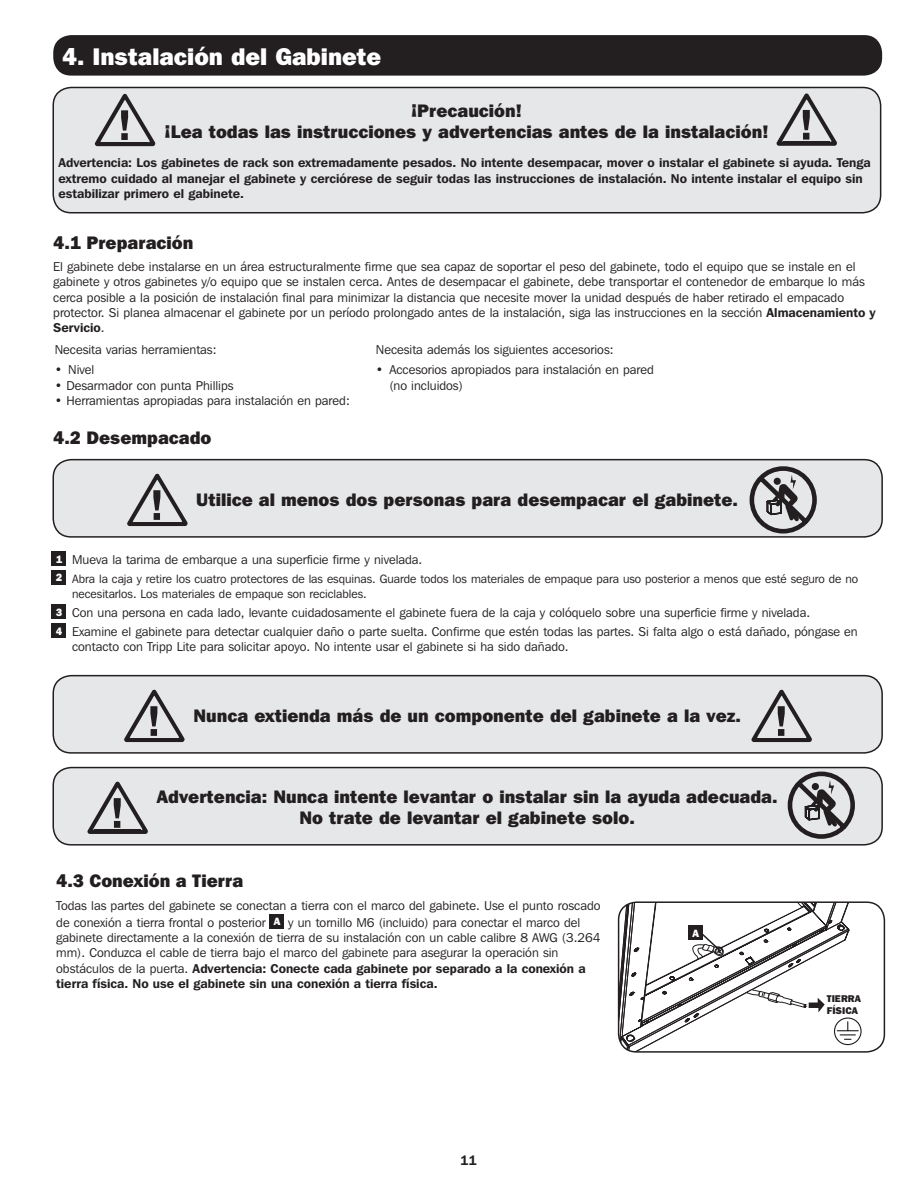
<style>
.page{position:relative;width:918px;height:1188px;background:#fff}
.page>*{position:absolute;margin:0;border:0;box-sizing:border-box;transform-origin:0 0}
.Main_Head{font:800 24px "Franklin Gothic IT Cby BT";color:#fff}
.Sub_Head{font:800 18px/21.6px "Franklin Gothic IT Cby BT";color:#231f20;text-align:center}
.t1{font:600 13.5px "Franklin Gothic IT Cby BT";color:#231f20}
.t2{font:12.75px/15.3px "Franklin Gothic IT Cby BT";color:#231f20}
.t3{font:600 12.75px/15.3px "Franklin Gothic IT Cby BT";color:#231f20}
.t4{font:12px/15.3px "Franklin Gothic IT Cby BT";color:#231f20}
.t5{font:800 10.5px "Franklin Gothic IT Cby BT";color:#fff}
.t6{font:800 9.75px/11.7px "Franklin Gothic IT Cby BT";color:#231f20}
.t7{font:900 9px/9px "Swiss 721 BT";color:#231f20}
.s1{font-weight:600}
</style>
<div class="page">
<div style="left:53px;top:35px;width:829px;height:41px;background:#231f20;border-radius:18px"></div>
<div style="left:53px;top:87px;width:828px;height:126px;background:#e6e7e9;border-radius:18px"></div>
<div style="left:52px;top:87px;width:829px;height:126px;border:2px solid #231f20;border-radius:18px"></div>
<div style="left:53px;top:460px;width:829px;height:77px;background:#e6e7e9;border-radius:18px"></div>
<div style="left:52px;top:459px;width:831px;height:79px;border:2px solid #231f20;border-radius:18px"></div>
<div style="left:53px;top:676px;width:829px;height:77px;background:#e6e7e9;border-radius:18px"></div>
<div style="left:52px;top:675px;width:831px;height:79px;border:2px solid #231f20;border-radius:18px"></div>
<div style="left:53px;top:768px;width:829px;height:77px;background:#e6e7e9;border-radius:18px"></div>
<div style="left:52px;top:767px;width:831px;height:79px;border:2px solid #231f20;border-radius:18px"></div>
<div style="left:52px;top:551px;width:14px;height:14px;background:#231f20"></div>
<div style="left:52px;top:570px;width:14px;height:14px;background:#231f20"></div>
<div style="left:52px;top:604px;width:14px;height:15px;background:#231f20"></div>
<div style="left:52px;top:624px;width:14px;height:14px;background:#231f20"></div>
<div style="left:270px;top:914px;width:14px;height:14px;background:#231f20"></div>
<svg style="left:127px;top:474px;width:61px;height:52px"></svg>
<svg style="left:124px;top:690px;width:61px;height:52px"></svg>
<svg style="left:87px;top:782px;width:61px;height:52px"></svg>
<svg style="left:752px;top:690px;width:60px;height:52px"></svg>
<svg style="left:95px;top:94px;width:60px;height:52px"></svg>
<svg style="left:777px;top:93px;width:60px;height:53px"></svg>
<svg style="left:750px;top:466px;width:67px;height:68px"></svg>
<svg style="left:788px;top:772px;width:67px;height:67px"></svg>
<svg style="left:619px;top:902px;width:265px;height:150px"></svg>
<div style="left:827px;top:992px;width:45px;height:23px;background:#fff"></div>
<p class="Main_Head" style="left:62px;top:41px;width:321px">4. Instalación del Gabinete</p>
<p class="Sub_Head" style="left:165px;top:99px;width:605px">¡Precaución!<br>¡Lea todas las instrucciones y advertencias antes de la instalación!</p>
<p class="t3" style="left:58px;top:155px;width:814px">Advertencia: Los gabinetes de rack son extremadamente pesados. No intente desempacar, mover o instalar el gabinete si ayuda. Tenga extremo cuidado al manejar el gabinete y cerciórese de seguir todas las instrucciones de instalación. No intente instalar el equipo sin estabilizar primero el gabinete.</p>
<p class="Sub_Head" style="left:53px;top:231px;width:142px">4.1 Preparación</p>
<p class="t2" style="left:53px;top:259px;width:824px">El gabinete debe instalarse en un área estructuralmente firme que sea capaz de soportar el peso del gabinete, todo el equipo que se instale en el gabinete y otros gabinetes y/o equipo que se instalen cerca. Antes de desempacar el gabinete, debe transportar el contenedor de embarque lo más cerca posible a la posición de instalación final para minimizar la distancia que necesite mover la unidad después de haber retirado el empacado protector. Si planea almacenar el gabinete por un período prolongado antes de la instalación, siga las instrucciones en la sección <span class="s1">Almacenamiento y Servicio</span>.</p>
<p class="t2" style="left:55px;top:341px;width:163px">Necesita varias herramientas:</p>
<p class="t2" style="left:55px;top:362px;width:41px">• Nivel</p>
<p class="t2" style="left:55px;top:377px;width:180px">• Desarmador con punta Phillips</p>
<p class="t2" style="left:55px;top:393px;width:297px">• Herramientas apropiadas para instalación en pared:</p>
<p class="t2" style="left:376px;top:341px;width:239px">Necesita además los siguientes accesorios:</p>
<p class="t2" style="left:389px;top:362px;width:266px;text-indent:-14px">• Accesorios apropiados para instalación en pared (no incluidos)</p>
<p class="Sub_Head" style="left:53px;top:427px;width:160px">4.2 Desempacado</p>
<p class="Sub_Head" style="left:196px;top:488px;width:543px">Utilice al menos dos personas para desempacar el gabinete.</p>
<p class="t5" style="left:56px;top:552px;width:8px">1</p>
<p class="t2" style="left:72px;top:552px;width:352px">Mueva la tarima de embarque a una superficie firme y nivelada.</p>
<p class="t5" style="left:56px;top:571px;width:8px">2</p>
<p class="t4" style="left:72px;top:571px;width:788px">Abra la caja y retire los cuatro protectores de las esquinas. Guarde todos los materiales de empaque para uso posterior a menos que esté seguro de no necesitarlos. Los materiales de empaque son reciclables.</p>
<p class="t5" style="left:56px;top:605px;width:8px">3</p>
<p class="t2" style="left:72px;top:605px;width:740px">Con una persona en cada lado, levante cuidadosamente el gabinete fuera de la caja y colóquelo sobre una superficie firme y nivelada.</p>
<p class="t5" style="left:56px;top:624px;width:8px">4</p>
<p class="t2" style="left:72px;top:624px;width:787px">Examine el gabinete para detectar cualquier daño o parte suelta. Confirme que estén todas las partes. Si falta algo o está dañado, póngase en contacto con Tripp Lite para solicitar apoyo. No intente usar el gabinete si ha sido dañado.</p>
<p class="Sub_Head" style="left:193px;top:704px;width:549px">Nunca extienda más de un componente del gabinete a la vez.</p>
<p class="Sub_Head" style="left:157px;top:785px;width:622px">Advertencia: Nunca intente levantar o instalar sin la ayuda adecuada.<br>No trate de levantar el gabinete solo.</p>
<p class="Sub_Head" style="left:56px;top:869px;width:189px">4.3 Conexión a Tierra</p>
<p class="t2" style="left:56px;top:897px;width:546px;line-height:16.6px">Todas las partes del gabinete se conectan a tierra con el marco del gabinete. Use el punto roscado de conexión a tierra frontal o posterior</p>
<p class="t2" style="left:56px;top:914px;width:546px;text-indent:232px">y un tornillo M6 (incluido) para conectar el marco del gabinete directamente a la conexión de tierra de su instalación con un cable calibre 8 AWG (3.264 mm). Conduzca el cable de tierra bajo el marco del gabinete para asegurar la operación sin obstáculos de la puerta. <span class="s1">Advertencia: Conecte cada gabinete por separado a la conexión a tierra física. No use el gabinete sin una conexión a tierra física.</span></p>
<p class="t5" style="left:274px;top:915px;width:8px">A</p>
<p class="t1" style="left:460px;top:1152px;width:18px">11</p>
<p class="t5" style="left:693px;top:926px;width:8px">A</p>
<p class="t6" style="left:827px;top:992px;width:35px">TIERRA<br>FÍSICA</p>
<p class="t7" style="left:828px;top:995px;width:45px">EARTH<br>GROUND</p>
</div>
